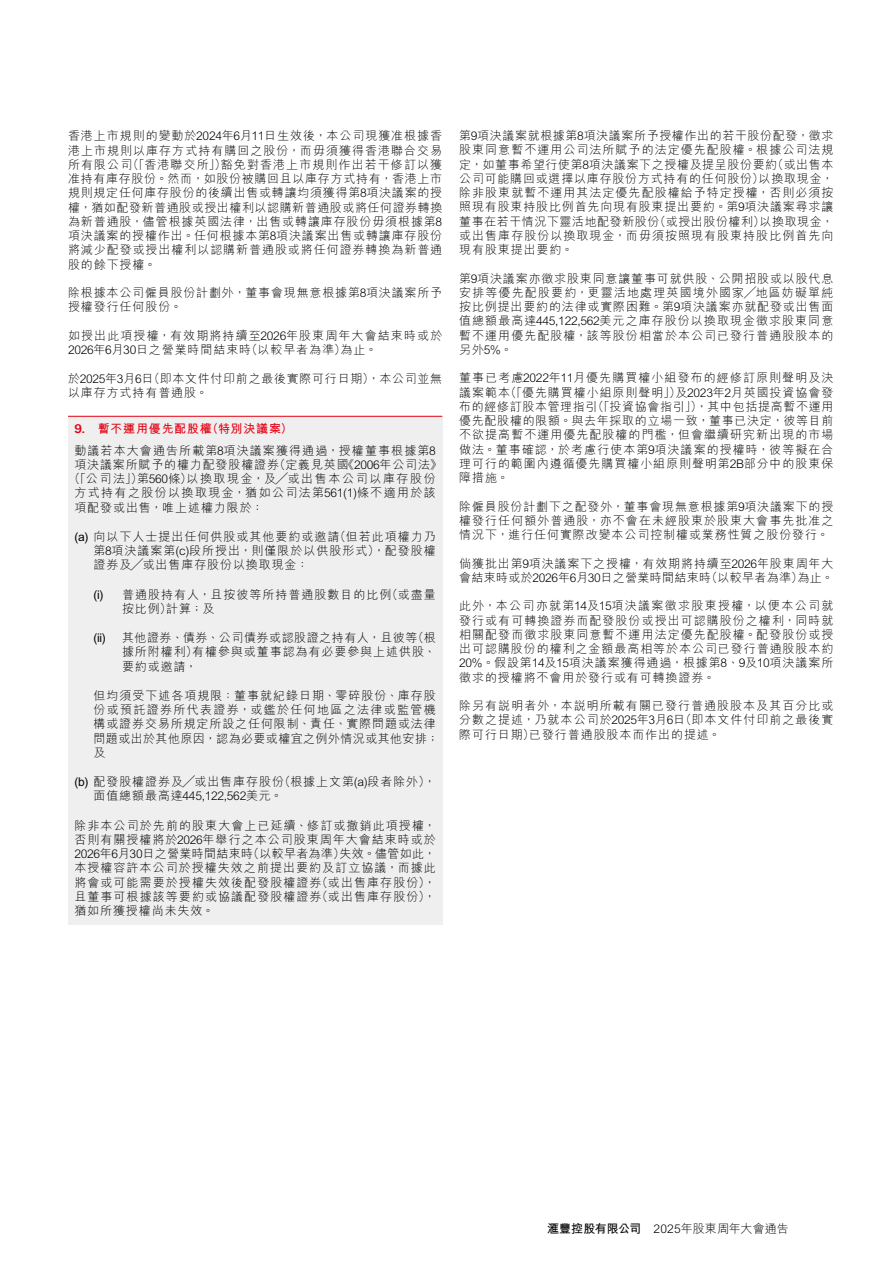
<style>
.page{position:relative;width:893px;height:1263px;background:#fff}
.page>*{position:absolute;margin:0;border:0;box-sizing:border-box;transform-origin:0 0}
.t1{font:300 12px/14.2px "M Hei HK";letter-spacing:.075em;color:#000;text-align:justify}
.t2{font:300 12px/14.2px "M Hei HK";letter-spacing:.025em;color:#000}
.t3{font:300 12px/21.8px "M Hei HK";letter-spacing:.095em;color:#000}
.t4{font:300 12px "M Hei HK";letter-spacing:.135em;color:#000}
.t5{font:300 12px "M Hei HK";letter-spacing:.115em;color:#000}
.t6{font:300 12px "M Hei HK";letter-spacing:.01em;color:#000}
.t7{font:700 12px "M Hei HK";color:#000}
.s1{font-family:"Univers Nextfor HSBC";font-weight:700;color:#e60012}
.s2{font-weight:700;color:#e60012}
.s3{font-weight:700}
</style>
<div class="page">
<div style="left:68px;top:416px;width:374px;height:27px;background:#efefef"></div>
<hr style="left:68px;top:416px;width:374px;height:1px;background:#e60012">
<div style="left:68px;top:431px;width:374px;height:90px;background:#efefef"></div>
<div style="left:68px;top:517px;width:374px;height:62px;background:#efefef"></div>
<div style="left:68px;top:575px;width:374px;height:48px;background:#efefef"></div>
<div style="left:68px;top:618px;width:374px;height:62px;background:#efefef"></div>
<div style="left:68px;top:676px;width:374px;height:91px;background:#efefef"></div>
<div style="left:68px;top:762px;width:374px;height:48px;background:#efefef"></div>
<div style="left:68px;top:806px;width:374px;height:119px;background:#efefef"></div>
<p class="t1" style="left:68px;top:128px;width:376px">香港上市規則的變動於2024年6月11日生效後，本公司現獲准根據香港上市規則以庫存方式持有購回之股份，而毋須獲得香港聯合交易所有限公司（「香港聯交所」）豁免對香港上市規則作出若干修訂以獲准持有庫存股份。然而，如股份被購回且以庫存方式持有，香港上市規則規定任何庫存股份的後續出售或轉讓均須獲得第8項決議案的授權，猶如配發新普通股或授出權利以認購新普通股或將任何證券轉換為新普通股，儘管根據英國法律，出售或轉讓庫存股份毋須根據第8項決議案的授權作出。任何根據本第8項決議案出售或轉讓庫存股份將減少配發或授出權利以認購新普通股或將任何證券轉換為新普通股的餘下授權。</p>
<p class="t1" style="left:68px;top:285px;width:376px">除根據本公司僱員股份計劃外，董事會現無意根據第8項決議案所予授權發行任何股份。</p>
<p class="t1" style="left:68px;top:328px;width:376px">如授出此項授權，有效期將持續至2026年股東周年大會結束時或於<br>2026年6月30日之營業時間結束時（以較早者為準）為止。</p>
<p class="t1" style="left:68px;top:370px;width:376px">於2025年3月6日（即本文件付印前之最後實際可行日期），本公司並無以庫存方式持有普通股。</p>
<p class="t3" style="left:74px;top:417px;width:363px"><span class="s1">9.</span> <span class="s2">暫不運用優先配股權（特別決議案）<br></span>動議若本大會通告所載第8項決議案獲得通過，授權董事根據第8</p>
<p class="t1" style="left:74px;top:457px;width:369px">項決議案所賦予的權力配發股權證券（定義見英國《2006年公司法》</p>
<p class="t4" style="left:68px;top:470px;width:369px">（「公司法」）第560條）以換取現金，及╱或出售本公司以庫存股份</p>
<p class="t5" style="left:74px;top:484px;width:363px">方式持有之股份以換取現金，猶如公司法第561(1)條不適用於該</p>
<p class="t1" style="left:74px;top:499px;width:190px">項配發或出售，唯上述權力限於：</p>
<p class="t1" style="left:94px;top:529px;width:344px;text-indent:-19px"><span class="s3">(a)</span> 向以下人士提出任何供股或其他要約或邀請（但若此項權力乃第8項決議案第(c)段所授出，則僅限於以供股形式），配發股權證券及╱或出售庫存股份以換取現金：</p>
<p class="t7" style="left:94px;top:585px;width:12px">(i)</p>
<p class="t1" style="left:122px;top:586px;width:315px">普通股持有人，且按彼等所持普通股數目的比例（或盡量按比例）計算；及</p>
<p class="t7" style="left:94px;top:629px;width:14px">(ii)</p>
<p class="t1" style="left:122px;top:630px;width:315px">其他證券、債券、公司債券或認股證之持有人，且彼等（根據所附權利）有權參與或董事認為有必要參與上述供股、要約或邀請，</p>
<p class="t1" style="left:94px;top:688px;width:347px;text-align:left">但均須受下述各項規限：董事就紀錄日期、零碎股份、庫存股份或預託證券所代表證券，或鑑於任何地區之法律或監管機構或證券交易所規定所設之任何限制、責任、實際問題或法律問題或出於其他原因，認為必要或權宜之例外情況或其他安排；及</p>
<p class="t1" style="left:94px;top:774px;width:344px;text-indent:-19px"><span class="s3">(b)</span> 配發股權證券及╱或出售庫存股份（根據上文第(a)段者除外），面值總額最高達445,122,562美元。</p>
<p class="t1" style="left:74px;top:817px;width:363px">除非本公司於先前的股東大會上已延續、修訂或撤銷此項授權，否則有關授權將於2026年舉行之本公司股東周年大會結束時或於2026年6月30日之營業時間結束時（以較早者為準）失效。儘管如此，本授權容許本公司於授權失效之前提出要約及訂立協議，而據此將會或可能需要於授權失效後配發股權證券（或出售庫存股份），且董事可根據該等要約或協議配發股權證券（或出售庫存股份），猶如所獲授權尚未失效。</p>
<p class="t1" style="left:459px;top:128px;width:376px">第9項決議案就根據第8項決議案所予授權作出的若干股份配發，徵求股東同意暫不運用公司法所賦予的法定優先配股權。根據公司法規定，如董事希望行使第8項決議案下之授權及提呈股份要約（或出售本公司可能購回或選擇以庫存股份方式持有的任何股份）以換取現金，除非股東就暫不運用其法定優先配股權給予特定授權，否則必須按照現有股東持股比例首先向現有股東提出要約。第9項決議案尋求讓董事在若干情況下靈活地配發新股份（或授出股份權利）以換取現金，或出售庫存股份以換取現金，而毋須按照現有股東持股比例首先向現有股東提出要約。</p>
<p class="t1" style="left:459px;top:271px;width:376px">第9項決議案亦徵求股東同意讓董事可就供股、公開招股或以股代息安排等優先配股要約，更靈活地處理英國境外國家╱地區妨礙單純按比例提出要約的法律或實際困難。第9項決議案亦就配發或出售面值總額最高達445,122,562美元之庫存股份以換取現金徵求股東同意暫不運用優先配股權，該等股份相當於本公司已發行普通股股本的另外5%。</p>
<p class="t1" style="left:459px;top:370px;width:376px">董事已考慮2022年11月優先購買權小組發布的經修訂原則聲明及決議案範本（「優先購買權小組原則聲明」）及2023年2月英國投資協會發布的經修訂股本管理指引（「投資協會指引」），其中包括提高暫不運用優先配股權的限額。與去年採取的立場一致，董事已決定，彼等目前不欲提高暫不運用優先配股權的門檻，但會繼續研究新出現的市場做法。董事確認，於考慮行使本第9項決議案的授權時，彼等擬在合理可行的範圍內遵循優先購買權小組原則聲明第2B部分中的股東保障措施。</p>
<p class="t1" style="left:459px;top:499px;width:376px">除僱員股份計劃下之配發外，董事會現無意根據第9項決議案下的授權發行任何額外普通股，亦不會在未經股東於股東大會事先批准之情況下，進行任何實際改變本公司控制權或業務性質之股份發行。</p>
<p class="t2" style="left:459px;top:556px;width:376px">倘獲批出第9項決議案下之授權，有效期將持續至2026年股東周年大會結束時或於2026年6月30日之營業時間結束時（以較早者為準）為止。</p>
<p class="t1" style="left:459px;top:598px;width:376px">此外，本公司亦就第14及15項決議案徵求股東授權，以便本公司就發行或有可轉換證券而配發股份或授出可認購股份之權利，同時就相關配發而徵求股東同意暫不運用法定優先配股權。配發股份或授出可認購股份的權利之金額最高相等於本公司已發行普通股股本約20%。假設第14及15項決議案獲得通過，根據第8、9及10項決議案所徵求的授權將不會用於發行或有可轉換證券。</p>
<p class="t1" style="left:459px;top:698px;width:376px">除另有說明者外，本說明所載有關已發行普通股股本及其百分比或分數之提述，乃就本公司於2025年3月6日（即本文件付印前之最後實際可行日期）已發行普通股股本而作出的提述。</p>
<p class="t6" style="left:547px;top:1220px;width:243px"><span class="s3">滙豐控股有限公司</span> 2025年股東周年大會通告</p>
</div>
